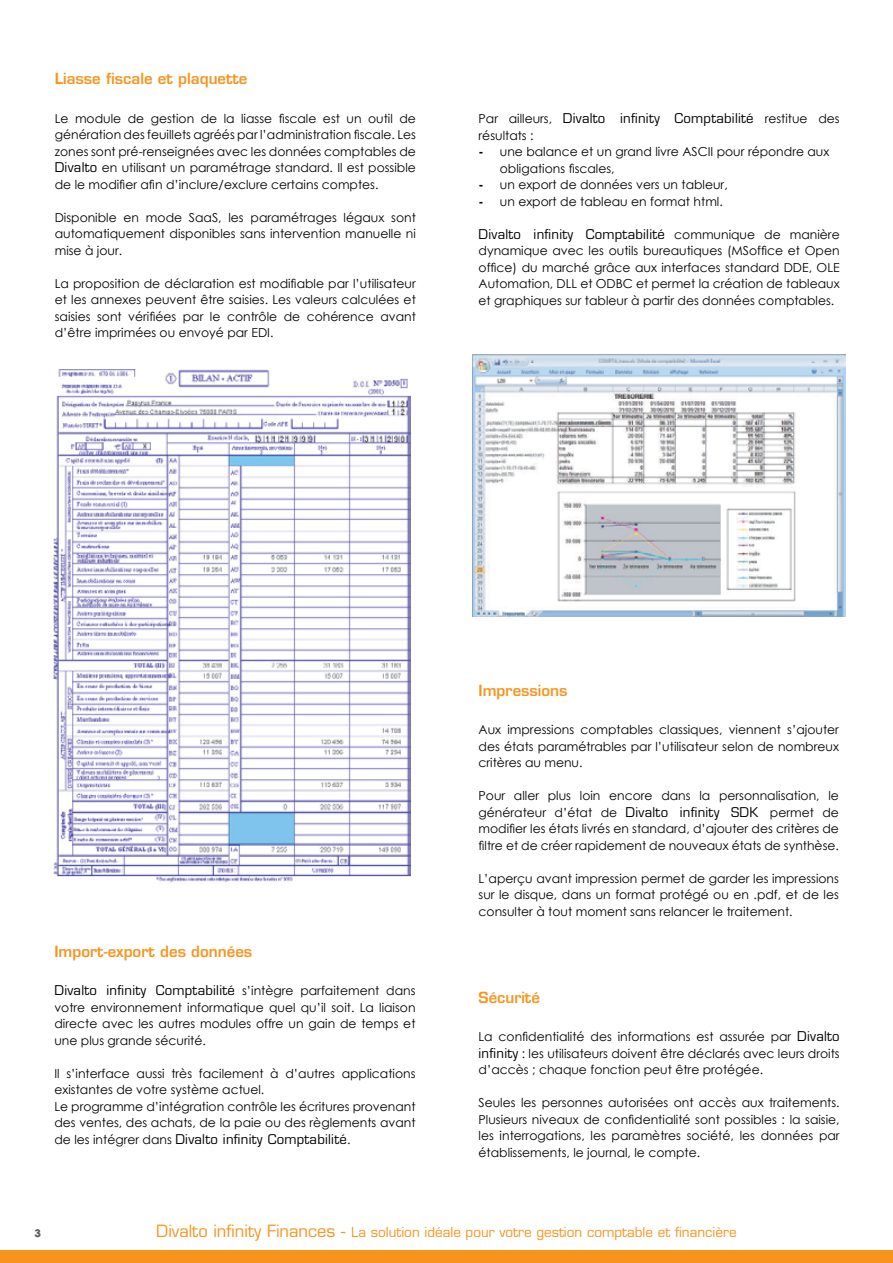
<style>
.page{position:relative;width:893px;height:1263px;background:#fff}
.page>*{position:absolute;margin:0;border:0;box-sizing:border-box;transform-origin:0 0}
.t1{font:600 15px "Eurostile LT Std";color:#f7941e}
.t2{font:13.5px "Eurostile LT Std";color:#f7941e}
.t3{font:13.2px "Eurostile LT Std";letter-spacing:.02em;color:#000}
.t4{font:12.3px/16.5px "Century Gothic";color:#000;text-align:justify}
.t5{font:700 10.5px "Century Gothic";color:#636466}
.s1{font-family:"Eurostile LT Std";font-size:13.2px}
.s2{font-family:"Century Gothic";font-size:12.3px}
.s3{font-weight:700}
.s4{font-size:16.5px}
</style>
<div class="page">
<div style="left:0;top:1250px;width:893px;height:13px;background:#f7941e"></div>
<img style="left:54px;top:370px;width:357px;height:512px">
<img style="left:472px;top:354px;width:373px;height:263px">
<p class="t1" style="left:55px;top:70px;width:194px">Liasse fiscale et plaquette</p>
<p class="t4" style="left:55px;top:110px;width:363px">Le module de gestion de la liasse fiscale est un outil de génération des feuillets agréés par l’administration fiscale. Les zones sont pré-renseignées avec les données comptables de <span class="s1">Divalto</span> en utilisant un paramétrage standard. Il est possible de le modifier afin d’inclure/exclure certains comptes.</p>
<p class="t4" style="left:55px;top:209px;width:363px">Disponible en mode SaaS, les paramétrages légaux sont automatiquement disponibles sans intervention manuelle ni mise à jour.</p>
<p class="t4" style="left:55px;top:275px;width:363px">La proposition de déclaration est modifiable par l’utilisateur et les annexes peuvent être saisies. Les valeurs calculées et saisies sont vérifiées par le contrôle de cohérence avant d’être imprimées ou envoyé par EDI.</p>
<p class="t3" style="left:479px;top:110px;width:363px"><span class="s2">Par ailleurs,</span> Divalto infinity Comptabilité <span class="s2">restitue des</span></p>
<p class="t4" style="left:479px;top:127px;width:57px">résultats :</p>
<p class="t4" style="left:500px;top:143px;width:331px;text-indent:-21px"><span class="s3">-</span> une balance et un grand livre ASCII pour répondre aux obligations fiscales,</p>
<p class="t4" style="left:479px;top:176px;width:251px"><span class="s3">-</span> un export de données vers un tableur,</p>
<p class="t4" style="left:479px;top:193px;width:246px"><span class="s3">-</span> un export de tableau en format html.</p>
<p class="t3" style="left:479px;top:226px;width:363px">Divalto infinity Comptabilité <span class="s2">communique de manière</span></p>
<p class="t4" style="left:479px;top:242px;width:363px">dynamique avec les outils bureautiques (MSoffice et Open office) du marché grâce aux interfaces standard DDE, OLE Automation, DLL et ODBC et permet la création de tableaux et graphiques sur tableur à partir des données comptables.</p>
<p class="t1" style="left:54px;top:942px;width:199px">Import-export des données</p>
<p class="t3" style="left:54px;top:982px;width:363px">Divalto infinity Comptabilité <span class="s2">s’intègre parfaitement dans</span></p>
<p class="t4" style="left:54px;top:999px;width:363px">votre environnement informatique quel qu’il soit. La liaison directe avec les autres modules offre un gain de temps et une plus grande sécurité.</p>
<p class="t4" style="left:54px;top:1065px;width:363px;text-align:left">Il s’interface aussi très facilement à d’autres applications existantes de votre système actuel.<br>Le programme d’intégration contrôle les écritures provenant des ventes, des achats, de la paie ou des règlements avant</p>
<p class="t3" style="left:54px;top:1131px;width:298px"><span class="s2">de les intégrer dans</span> Divalto infinity Comptabilité<span class="s2">.</span></p>
<p class="t1" style="left:479px;top:681px;width:90px">Impressions</p>
<p class="t4" style="left:479px;top:721px;width:362px">Aux impressions comptables classiques, viennent s’ajouter des états paramétrables par l’utilisateur selon de nombreux critères au menu.</p>
<p class="t4" style="left:479px;top:787px;width:362px">Pour aller plus loin encore dans la personnalisation, le générateur d’état de <span class="s1">Divalto infinity SDK</span> permet de modifier les états livrés en standard, d’ajouter des critères de filtre et de créer rapidement de nouveaux états de synthèse.</p>
<p class="t4" style="left:479px;top:870px;width:362px">L’aperçu avant impression permet de garder les impressions sur le disque, dans un format protégé ou en .pdf, et de les consulter à tout moment sans relancer le traitement.</p>
<p class="t1" style="left:479px;top:988px;width:63px">Sécurité</p>
<p class="t4" style="left:479px;top:1028px;width:363px">La confidentialité des informations est assurée par <span class="s1">Divalto infinity</span> : les utilisateurs doivent être déclarés avec leurs droits d’accès ; chaque fonction peut être protégée.</p>
<p class="t4" style="left:479px;top:1094px;width:363px">Seules les personnes autorisées ont accès aux traitements.<br>Plusieurs niveaux de confidentialité sont possibles : la saisie, les interrogations, les paramètres société, les données par établissements, le journal, le compte.</p>
<p class="t5" style="left:35px;top:1225px;width:7px">3</p>
<p class="t2" style="left:156px;top:1224px;width:582px"><span class="s4">Divalto infinity Finances -</span> La solution idéale pour votre gestion comptable et financière</p>
</div>
